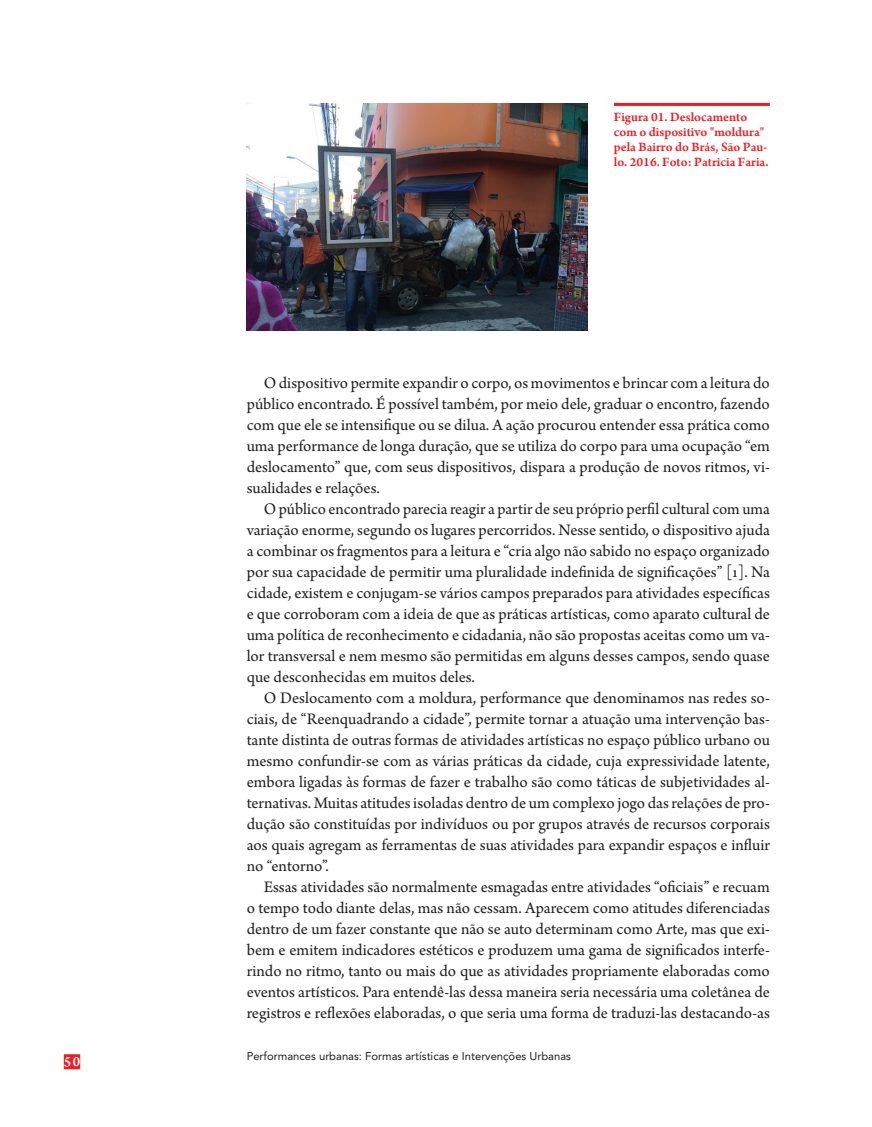
<style>
.page{position:relative;width:872px;height:1127px;background:#fff}
.page>*{position:absolute;margin:0;border:0;box-sizing:border-box;transform-origin:0 0}
.t1{font:16.95px/21px "Arno Pro";color:#231f20;text-align:justify}
.t2{font:600 15px "Arno Pro";color:#fff}
.t3{font:600 13.5px/15px "Arno Pro";color:#ee1d23}
.t4{font:11.25px "Avenir LT Std";color:#231f20}
</style>
<div class="page">
<div style="left:64px;top:1054px;width:16px;height:15px;background:#ee1d23"></div>
<img style="left:247px;top:103px;width:340px;height:227px">
<hr style="left:614px;top:103px;width:156px;height:3px;background:#ee1d23">
<p class="t2" style="left:64px;top:1052px;width:18px">50</p>
<p class="t3" style="left:614px;top:110px;width:156px">Figura 01. Deslocamento com o dispositivo "moldura" pela Bairro do Brás, São Pau&shy;lo. 2016. Foto: Patricia Faria.</p>
<p class="t1" style="left:247px;top:373px;width:525px;text-indent:17px">O dispositivo permite expandir o corpo, os movimentos e brincar com a leitura do público encontrado. É possível também, por meio dele, graduar o encontro, fazendo com que ele se intensifique ou se dilua. A ação procurou entender essa prática como uma performance de longa duração, que se utiliza do corpo para uma ocupação “em deslocamento” que, com seus dispositivos, dispara a produção de novos ritmos, vi&shy;sualidades e relações.</p>
<p class="t1" style="left:247px;top:499px;width:525px;text-indent:17px">O público encontrado parecia reagir a partir de seu próprio perfil cultural com uma variação enorme, segundo os lugares percorridos. Nesse sentido, o dispositivo ajuda a combinar os fragmentos para a leitura e “cria algo não sabido no espaço organizado por sua capacidade de permitir uma pluralidade indefinida de significações” [1]. Na cidade, existem e conjugam-se vários campos preparados para atividades específicas e que corroboram com a ideia de que as práticas artísticas, como aparato cultural de uma política de reconhecimento e cidadania, não são propostas aceitas como um va&shy;lor transversal e nem mesmo são permitidas em alguns desses campos, sendo quase que desconhecidas em muitos deles.</p>
<p class="t1" style="left:247px;top:688px;width:525px;text-indent:17px">O Deslocamento com a moldura, performance que denominamos nas redes so&shy;ciais, de “Reenquadrando a cidade”, permite tornar a atuação uma intervenção bas&shy;tante distinta de outras formas de atividades artísticas no espaço público urbano ou mesmo confundir-se com as várias práticas da cidade, cuja expressividade latente, embora ligadas às formas de fazer e trabalho são como táticas de subjetividades al&shy;ternativas. Muitas atitudes isoladas dentro de um complexo jogo das relações de pro&shy;dução são constituídas por indivíduos ou por grupos através de recursos corporais aos quais agregam as ferramentas de suas atividades para expandir espaços e influir no “entorno”.</p>
<p class="t1" style="left:247px;top:877px;width:525px;text-indent:17px">Essas atividades são normalmente esmagadas entre atividades “oficiais” e recuam o tempo todo diante delas, mas não cessam. Aparecem como atitudes diferenciadas dentro de um fazer constante que não se auto determinam como Arte, mas que exi&shy;bem e emitem indicadores estéticos e produzem uma gama de significados interfe&shy;rindo no ritmo, tanto ou mais do que as atividades propriamente elaboradas como eventos artísticos. Para entendê-las dessa maneira seria necessária uma coletânea de registros e reflexões elaboradas, o que seria uma forma de traduzi-las destacando-as</p>
<p class="t4" style="left:247px;top:1050px;width:326px">Performances urbanas: Formas artísticas e Intervenções Urbanas</p>
</div>
